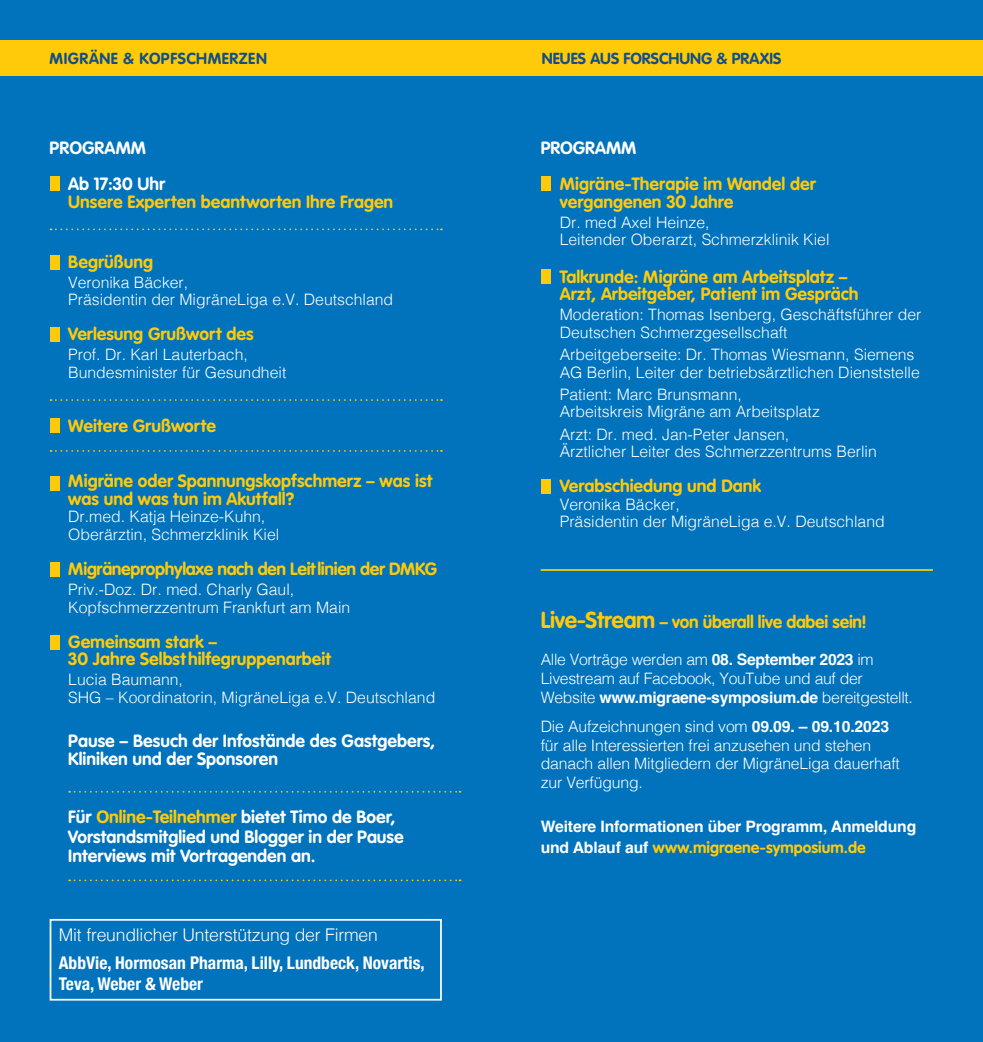
<style>
.page{position:relative;width:983px;height:1042px;background:#fff}
.page>*{position:absolute;margin:0;border:0;box-sizing:border-box;transform-origin:0 0}
.t1{font:700 17.5px/17.5px "VAG Rounded Next";color:#feca0a}
.t2{font:700 17.5px/19.2px "VAG Rounded Next";color:#fff}
.t3{font:700 condensed 17.5px/21px "Helvetica Neue";color:#fff}
.t4{font:700 17.5px "VAG Rounded Next";letter-spacing:-.02em;color:#feca0a}
.t5{font:300 17.5px "Helvetica";letter-spacing:-.01em;color:#fff}
.t6{font:300 15.75px/17.5px "Helvetica";color:#fff}
.t7{font:300 15.75px/18.9px "Helvetica";letter-spacing:-.02em;color:#fff}
.t8{font:700 15.75px "Helvetica";letter-spacing:-.01em;color:#fff}
.t9{font:700 15.75px "VAG Rounded Next";color:#feca0a}
.t10{font:700 15.75px "VAG Rounded Next";letter-spacing:.01em;color:#134e87}
.t11{font:700 15.75px "VAG Rounded Next";letter-spacing:.03em;color:#134e87}
.s1{font-size:22.75px}
.s2{font-weight:700}
.s3{font-family:"Helvetica";color:#fff}
.s4{color:#feca0a}
</style>
<div class="page">
<div style="left:0;top:0;width:982px;height:1042px;background:#0073bc"></div>
<div style="left:0;top:40px;width:982px;height:36px;background:#feca0a"></div>
<div style="left:50px;top:176px;width:10px;height:15px;background:#feca0a"></div>
<div style="left:50px;top:255px;width:10px;height:15px;background:#feca0a"></div>
<div style="left:50px;top:327px;width:10px;height:15px;background:#feca0a"></div>
<div style="left:50px;top:418px;width:10px;height:15px;background:#feca0a"></div>
<div style="left:50px;top:476px;width:10px;height:15px;background:#feca0a"></div>
<div style="left:50px;top:562px;width:10px;height:14px;background:#feca0a"></div>
<div style="left:50px;top:635px;width:10px;height:15px;background:#feca0a"></div>
<div style="left:50px;top:919px;width:391px;height:81px;border:2px solid #fff"></div>
<svg style="left:50px;top:228px;width:392px;height:2px"></svg>
<div style="left:540px;top:176px;width:10px;height:15px;background:#feca0a"></div>
<hr style="left:540px;top:569px;width:392px;height:2px;background:#feca0a">
<svg style="left:69px;top:791px;width:391px;height:1px"></svg>
<div style="left:540px;top:479px;width:10px;height:15px;background:#feca0a"></div>
<svg style="left:50px;top:399px;width:392px;height:2px"></svg>
<svg style="left:50px;top:450px;width:392px;height:2px"></svg>
<div style="left:540px;top:269px;width:10px;height:15px;background:#feca0a"></div>
<svg style="left:69px;top:879px;width:391px;height:2px"></svg>
<p class="t11" style="left:50px;top:48px;width:219px">MIGRÄNE &amp; KOPFSCHMERZEN</p>
<p class="t10" style="left:541px;top:48px;width:241px">NEUES AUS FORSCHUNG &amp; PRAXIS</p>
<p class="t2" style="left:50px;top:138px;width:98px">PROGRAMM</p>
<p class="t2" style="left:540px;top:138px;width:97px">PROGRAMM</p>
<p class="t1" style="left:559px;top:175px;width:257px">Migräne-Therapie im Wandel der vergangenen 30 Jahre</p>
<p class="t6" style="left:559px;top:212px;width:271px">Dr. med Axel Heinze,<br>Leitender Oberarzt, Schmerzklinik Kiel</p>
<p class="t1" style="left:559px;top:268px;width:300px">Talkrunde: Migräne am Arbeitsplatz –<br>Arzt, Arbeitgeber, Patient im Gespräch</p>
<p class="t6" style="left:559px;top:304px;width:363px">Moderation: Thomas Isenberg, Geschäftsführer der<br>Deutschen Schmerzgesellschaft</p>
<p class="t6" style="left:559px;top:344px;width:361px">Arbeitgeberseite: Dr. Thomas Wiesmann, Siemens<br>AG Berlin, Leiter der betriebsärztlichen Dienststelle</p>
<p class="t6" style="left:559px;top:384px;width:261px">Patient: Marc Brunsmann,<br>Arbeitskreis Migräne am Arbeitsplatz</p>
<p class="t6" style="left:559px;top:424px;width:318px">Arzt: Dr. med. Jan-Peter Jansen,<br>Ärztlicher Leiter des Schmerzzentrums Berlin</p>
<p class="t1" style="left:559px;top:478px;width:203px">Verabschiedung und Dank</p>
<p class="t6" style="left:559px;top:494px;width:326px">Veronika Bäcker,<br>Präsidentin der MigräneLiga e.V. Deutschland</p>
<p class="t2" style="left:68px;top:174px;width:98px">Ab 17:30 Uhr</p>
<p class="t1" style="left:68px;top:193px;width:326px">Unsere Experten beantworten Ihre Fragen</p>
<p class="t1" style="left:68px;top:253px;width:86px">Begrüßung</p>
<p class="t6" style="left:68px;top:272px;width:326px">Veronika Bäcker,<br>Präsidentin der MigräneLiga e.V. Deutschland</p>
<p class="t1" style="left:68px;top:325px;width:187px">Verlesung Grußwort des</p>
<p class="t6" style="left:68px;top:344px;width:219px">Prof. Dr. Karl Lauterbach,<br>Bundesminister für Gesundheit</p>
<p class="t1" style="left:68px;top:418px;width:149px">Weitere Grußworte</p>
<p class="t1" style="left:68px;top:473px;width:366px">Migräne oder Spannungskopfschmerz – was ist was und was tun im Akutfall?</p>
<p class="t6" style="left:68px;top:507px;width:212px">Dr.med. Katja Heinze-Kuhn,<br>Oberärztin, Schmerzklinik Kiel</p>
<p class="t4" style="left:68px;top:557px;width:370px">Migräneprophylaxe nach den Leitlinien der DMKG</p>
<p class="t6" style="left:68px;top:579px;width:283px">Priv.-Doz. Dr. med. Charly Gaul,<br>Kopfschmerzzentrum Frankfurt am Main</p>
<p class="t1" style="left:68px;top:633px;width:264px">Gemeinsam stark –<br>30 Jahre Selbsthilfegruppenarbeit</p>
<p class="t6" style="left:68px;top:669px;width:368px">Lucia Baumann,<br>SHG – Koordinatorin, MigräneLiga e.V. Deutschland</p>
<p class="t2" style="left:68px;top:732px;width:368px;line-height:17.5px">Pause – Besuch der Infostände des Gastgebers,<br>Kliniken und der Sponsoren</p>
<p class="t1" style="left:540px;top:613px;width:327px"><span class="s1">Live-Stream</span> – von überall live dabei sein!</p>
<p class="t7" style="left:540px;top:649px;width:374px">Alle Vorträge werden am <span class="s2">08. September 2023</span> im<br>Livestream auf Facebook, YouTube und auf der<br>Website <span class="s2">www.migraene-symposium.de</span> bereitgestellt.</p>
<p class="t6" style="left:540px;top:715px;width:361px;line-height:18.9px">Die Aufzeichnungen sind vom <span class="s2">09.09. – 09.10.2023 </span>für alle Interessierten frei anzusehen und stehen danach allen Mitgliedern der MigräneLiga dauerhaft zur Verfügung.</p>
<p class="t8" style="left:540px;top:817px;width:377px">Weitere Informationen über Programm, Anmeldung</p>
<p class="t9" style="left:540px;top:837px;width:326px"><span class="s3">und Ablauf auf</span> www.migraene-symposium.de</p>
<p class="t2" style="left:68px;top:807px;width:337px">Für <span class="s4">Online-Teilnehmer</span> bietet Timo de Boer,<br>Vorstandsmitglied und Blogger in der Pause<br>Interviews mit Vortragenden an.</p>
<p class="t5" style="left:59px;top:919px;width:320px">Mit freundlicher Unterstützung der Firmen</p>
<p class="t3" style="left:59px;top:951px;width:367px">AbbVie, Hormosan Pharma, Lilly, Lundbeck, Novartis,<br>Teva, Weber &amp; Weber</p>
</div>
